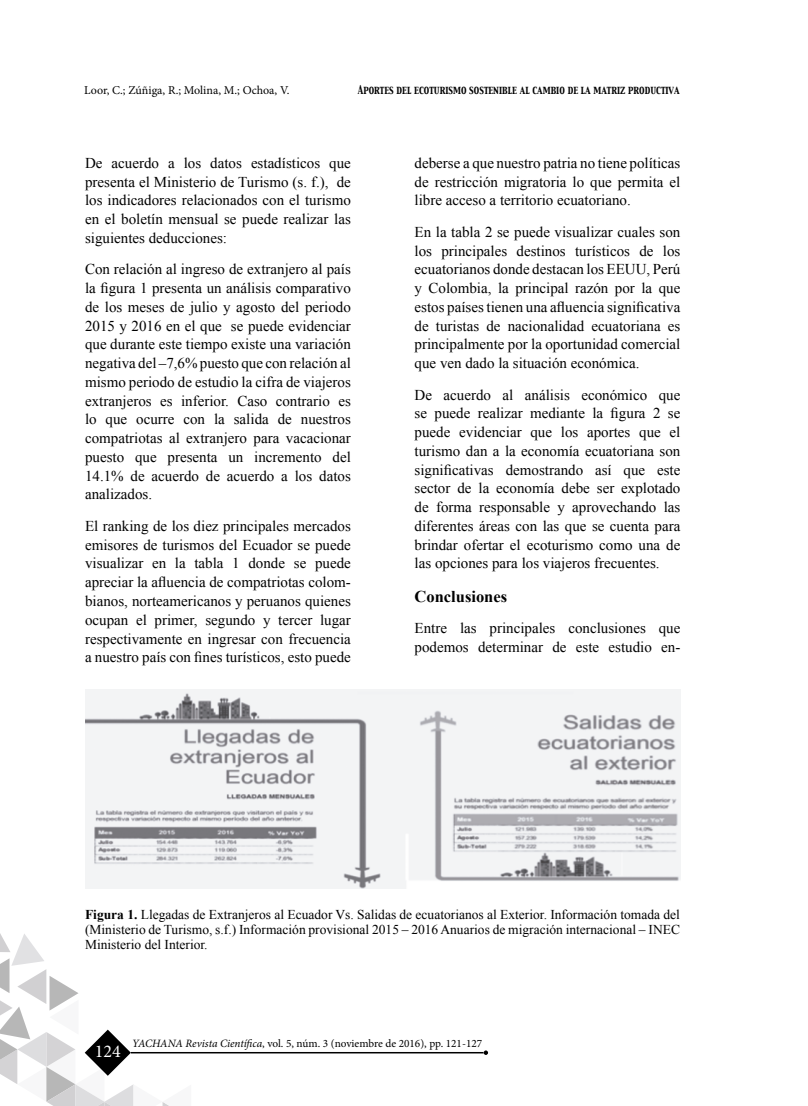
<style>
.page{position:relative;width:808px;height:1106px;background:#fff}
.page>*{position:absolute;margin:0;border:0;box-sizing:border-box;transform-origin:0 0}
.t1{font:18px "Minion Pro";color:#fff}
.t2{font:700 16.5px "Times New Roman";color:#000}
.t3{font:15px/18.8px "Times New Roman";color:#000;text-align:justify}
.t4{font:13.5px/15px "Times New Roman";color:#000;text-align:justify}
.t5{font:12px "Minion Pro";color:#000}
.t6{font:11.25px "Minion Pro";color:#000}
.t7{font:10.8px "Capitals";color:#000;scale:.77 1}
.s1{font-weight:700}
.s2{font-style:italic}
</style>
<div class="page">
<svg style="left:0;top:933px;width:191px;height:173px"></svg>
<svg style="left:484px;top:1050px;width:4px;height:4px"></svg>
<hr style="left:131px;top:1052px;width:352px;height:1px;background:#000">
<img style="left:85px;top:690px;width:595px;height:198px">
<p class="t5" style="left:84px;top:82px;width:207px">Loor, C.; Zúñiga, R.; Molina, M.; Ochoa, V.</p>
<p class="t7" style="left:358px;top:82px;width:419px">Aportes del ecoturismo sostenible al cambio de la matriz productiva</p>
<p class="t3" style="left:85px;top:153px;width:267px">De acuerdo a los datos estadísticos que presenta el Ministerio de Turismo (s. f.), de los indicadores relacionados con el turismo en el boletín mensual se puede realizar las siguientes deducciones:</p>
<p class="t3" style="left:85px;top:260px;width:267px">Con relación al ingreso de extranjero al país la figura 1 presenta un análisis comparativo de los meses de julio y agosto del periodo 2015 y 2016 en el que se puede evidenciar que durante este tiempo existe una variación negativa del –7,6% puesto que con relación al mismo periodo de estudio la cifra de viajeros extranjeros es inferior. Caso contrario es lo que ocurre con la salida de nuestros compatriotas al extranjero para vacacionar puesto que presenta un incremento del 14.1% de acuerdo de acuerdo a los datos analizados.</p>
<p class="t3" style="left:85px;top:516px;width:267px">El ranking de los diez principales mercados emisores de turismos del Ecuador se puede visualizar en la tabla 1 donde se puede apreciar la afluencia de compatriotas colom&shy;bianos, norteamericanos y peruanos quienes ocupan el primer, segundo y tercer lugar respectivamente en ingresar con frecuencia a nuestro país con fines turísticos, esto puede</p>
<p class="t3" style="left:415px;top:153px;width:267px">deberse a que nuestro patria no tiene políticas de restricción migratoria lo que permita el libre acceso a territorio ecuatoriano.</p>
<p class="t3" style="left:415px;top:222px;width:267px">En la tabla 2 se puede visualizar cuales son los principales destinos turísticos de los ecuatorianos donde destacan los EEUU, Perú y Colombia, la principal razón por la que estos países tienen una afluencia significativa de turistas de nacionalidad ecuatoriana es principalmente por la oportunidad comercial que ven dado la situación económica.</p>
<p class="t3" style="left:415px;top:385px;width:267px">De acuerdo al análisis económico que se puede realizar mediante la figura 2 se puede evidenciar que los aportes que el turismo dan a la economía ecuatoriana son significativas demostrando así que este sector de la economía debe ser explotado de forma responsable y aprovechando las diferentes áreas con las que se cuenta para brindar ofertar el ecoturismo como una de las opciones para los viajeros frecuentes.</p>
<p class="t2" style="left:415px;top:584px;width:94px">Conclusiones</p>
<p class="t3" style="left:415px;top:618px;width:267px">Entre las principales conclusiones que podemos determinar de este estudio en-</p>
<p class="t4" style="left:85px;top:906px;width:596px"><span class="s1">Figura 1.</span> Llegadas de Extranjeros al Ecuador Vs. Salidas de ecuatorianos al Exterior. Información tomada del (Ministerio de Turismo, s.f.) Información provisional 2015 – 2016 Anuarios de migración internacional – INEC Ministerio del Interior.</p>
<p class="t1" style="left:95px;top:1039px;width:27px">124</p>
<p class="t6" style="left:132px;top:1036px;width:352px"><span class="s2">YACHANA Revista Científica</span>, vol. 5, núm. 3 (noviembre de 2016), pp. 121-127</p>
</div>
